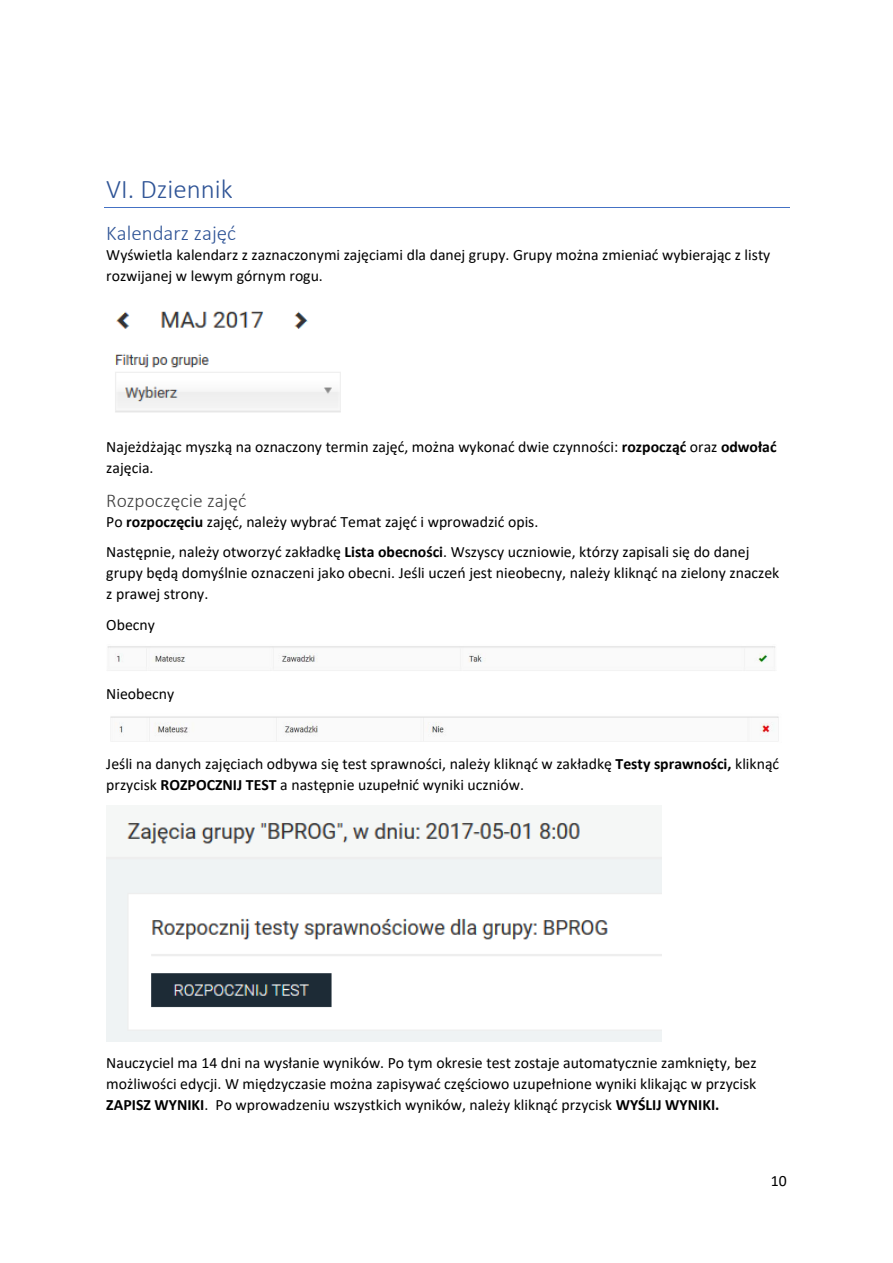
<style>
.page{position:relative;width:893px;height:1263px;background:#fff}
.page>*{position:absolute;margin:0;border:0;box-sizing:border-box;transform-origin:0 0}
.t1{font:300 27px "Calibri";color:#2f5496}
.t2{font:300 21px "Calibri";color:#2f5496}
.t3{font:300 19.5px "Calibri";color:#404040}
.t4{font:15.75px/21.1px "Calibri";color:#000}
.s1{font-weight:700}
</style>
<div class="page">
<hr style="left:104px;top:207px;width:685px;height:1px;background:#4471c4">
<img style="left:115px;top:311px;width:226px;height:102px">
<img style="left:107px;top:646px;width:668px;height:25px">
<img style="left:110px;top:716px;width:669px;height:26px">
<img style="left:106px;top:822px;width:555px;height:220px">
<h1 class="t1" style="left:106px;top:178px;width:128px">VI. Dziennik</h1>
<h2 class="t2" style="left:106px;top:224px;width:131px">Kalendarz zajęć</h2>
<p class="t4" style="left:106px;top:246px;width:666px">Wyświetla kalendarz z zaznaczonymi zajęciami dla danej grupy. Grupy można zmieniać wybierając z listy rozwijanej w lewym górnym rogu.</p>
<p class="t4" style="left:106px;top:437px;width:672px">Najeżdżając myszką na oznaczony termin zajęć, można wykonać dwie czynności: <span class="s1">rozpocząć</span> oraz <span class="s1">odwołać </span>zajęcia.</p>
<p class="t3" style="left:106px;top:492px;width:142px">Rozpoczęcie zajęć</p>
<p class="t4" style="left:106px;top:508px;width:645px;line-height:30.2px">Po <span class="s1">rozpoczęciu</span> zajęć, należy wybrać Temat zajęć i wprowadzić opis.<br>Następnie, należy otworzyć zakładkę <span class="s1">Lista obecności</span>. Wszyscy uczniowie, którzy zapisali się do danej</p>
<p class="t4" style="left:106px;top:564px;width:675px">grupy będą domyślnie oznaczeni jako obecni. Jeśli uczeń jest nieobecny, należy kliknąć na zielony znaczek z prawej strony.</p>
<p class="t4" style="left:106px;top:615px;width:50px">Obecny</p>
<p class="t4" style="left:106px;top:684px;width:70px">Nieobecny</p>
<p class="t4" style="left:106px;top:755px;width:674px">Jeśli na danych zajęciach odbywa się test sprawności, należy kliknąć w zakładkę <span class="s1">Testy sprawności,</span> kliknąć przycisk <span class="s1">ROZPOCZNIJ TEST</span> a następnie uzupełnić wyniki uczniów.</p>
<p class="t4" style="left:106px;top:1053px;width:652px;text-align:justify">Nauczyciel ma 14 dni na wysłanie wyników. Po tym okresie test zostaje automatycznie zamknięty, bez możliwości edycji. W międzyczasie można zapisywać częściowo uzupełnione wyniki klikając w przycisk <span class="s1">ZAPISZ WYNIKI</span>. Po wprowadzeniu wszystkich wyników, należy kliknąć przycisk <span class="s1">WYŚLIJ WYNIKI.</span></p>
<p class="t4" style="left:771px;top:1172px;width:17px">10</p>
</div>
